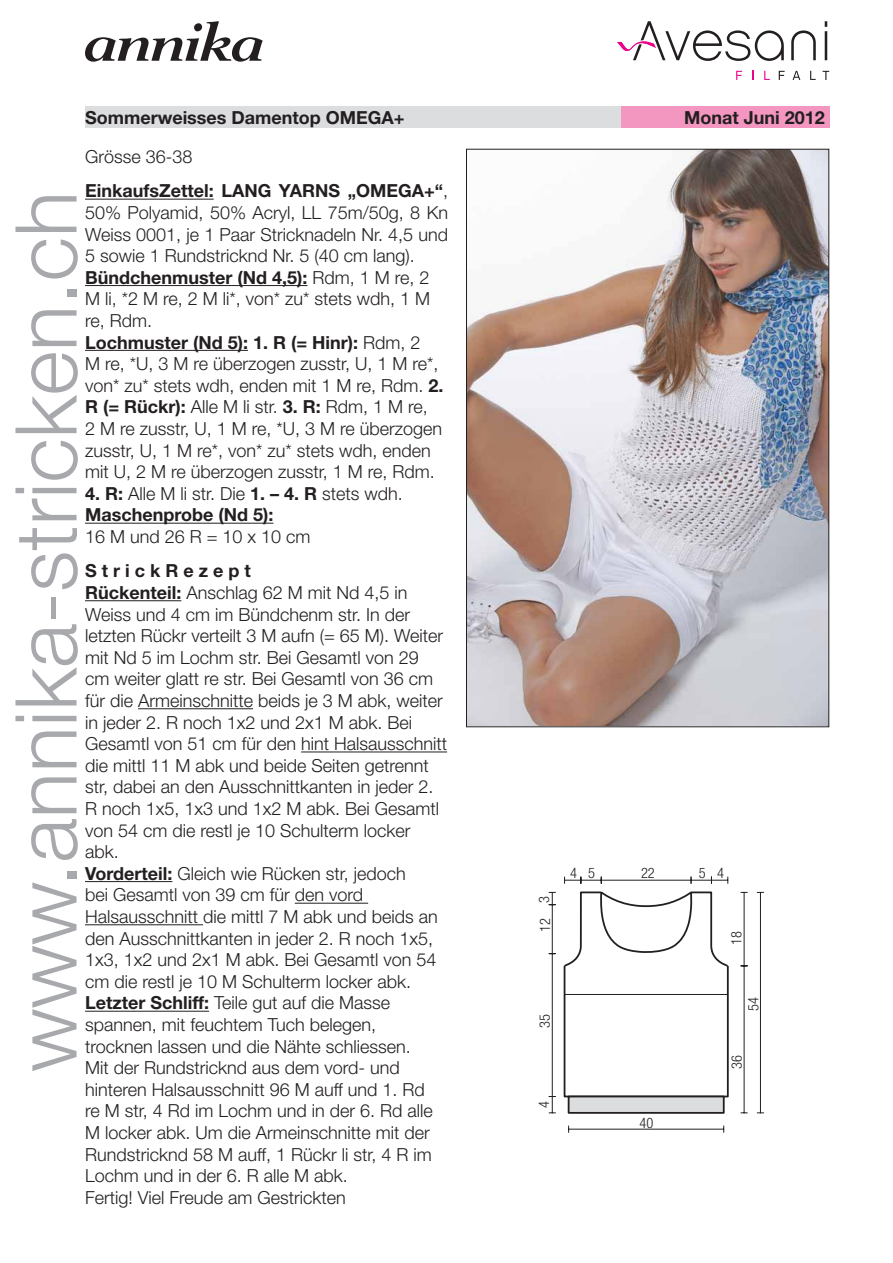
<style>
.page{position:relative;width:893px;height:1263px;background:#fff}
.page>*{position:absolute;margin:0;border:0;box-sizing:border-box;transform-origin:0 0}
.t1{font:300 85.5px "Helvetica Neue LT";color:#a8a9ad}
.t2{font:300 18px/21.6px "Helvetica Neue LT";color:#231f20}
.t3{font:700 18px/34.3px "Helvetica Neue LT";color:#231f20}
.t4{font:300 condensed 14.4px "Helvetica Neue LT";color:#231f20}
.s1{font-weight:300}
.s2{font-weight:700}
</style>
<div class="page">
<svg style="left:85px;top:21px;width:178px;height:41px"></svg>
<img style="left:468px;top:151px;width:359px;height:574px">
<div style="left:85px;top:106px;width:536px;height:22px;background:#dcdddf"></div>
<div style="left:621px;top:106px;width:208px;height:22px;background:#f397c1"></div>
<svg style="left:791px;top:30px;width:25px;height:30px"></svg>
<svg style="left:825px;top:21px;width:2px;height:6px"></svg>
<hr style="left:825px;top:31px;width:2px;height:29px;background:#231f20">
<svg style="left:736px;top:71px;width:6px;height:9px"></svg>
<svg style="left:764px;top:71px;width:6px;height:9px"></svg>
<svg style="left:779px;top:71px;width:6px;height:9px"></svg>
<svg style="left:793px;top:71px;width:7px;height:9px"></svg>
<svg style="left:810px;top:71px;width:6px;height:9px"></svg>
<svg style="left:823px;top:71px;width:6px;height:9px"></svg>
<svg style="left:617px;top:21px;width:167px;height:40px"></svg>
<hr style="left:85px;top:199px;width:129px;height:1px;background:#231f20">
<hr style="left:85px;top:285px;width:222px;height:1px;background:#231f20">
<hr style="left:85px;top:350px;width:163px;height:1px;background:#231f20">
<hr style="left:85px;top:523px;width:188px;height:1px;background:#231f20">
<hr style="left:85px;top:600px;width:96px;height:1px;background:#231f20">
<hr style="left:138px;top:708px;width:115px;height:1px;background:#231f20">
<hr style="left:301px;top:751px;width:146px;height:1px;background:#231f20">
<hr style="left:85px;top:881px;width:87px;height:1px;background:#231f20">
<hr style="left:295px;top:903px;width:73px;height:1px;background:#231f20">
<hr style="left:85px;top:924px;width:118px;height:1px;background:#231f20">
<hr style="left:85px;top:1011px;width:124px;height:1px;background:#231f20">
<div style="left:564px;top:965px;width:165px;height:132px;border:2px solid #231f20"></div>
<hr style="left:569px;top:1129px;width:155px;height:1px;background:#231f20">
<hr style="left:552px;top:954px;width:1px;height:142px;background:#231f20">
<hr style="left:552px;top:905px;width:1px;height:49px;background:#231f20">
<svg style="left:549px;top:892px;width:6px;height:13px"></svg>
<hr style="left:744px;top:892px;width:1px;height:74px;background:#231f20">
<hr style="left:744px;top:966px;width:1px;height:147px;background:#231f20">
<hr style="left:760px;top:892px;width:1px;height:221px;background:#231f20">
<div style="left:568px;top:1095px;width:157px;height:19px;background:#dcdddf;border:2px solid #231f20"></div>
<svg style="left:549px;top:1096px;width:6px;height:17px"></svg>
<svg style="left:562px;top:649px;width:168px;height:319px"></svg>
<hr style="left:564px;top:994px;width:164px;height:1px;background:#231f20">
<p class="t3" style="left:85px;top:100px;width:321px">Sommerweisses Damentop OMEGA+</p>
<p class="t3" style="left:684px;top:100px;width:142px">Monat Juni 2012</p>
<p class="t3" style="left:85px;top:139px;width:365px"><span class="s1">Grösse 36-38<br></span>EinkaufsZettel: LANG YARNS „OMEGA+“<span class="s1">,</span></p>
<p class="t2" style="left:85px;top:201px;width:365px">50% Polyamid, 50% Acryl, LL 75m/50g, 8 Kn Weiss 0001, je 1 Paar Stricknadeln Nr. 4,5 und 5 sowie 1 Rundstricknd Nr. 5 (40 cm lang).<br><span class="s2">Bündchenmuster (Nd 4,5):</span> Rdm, 1 M re, 2<br>M li, *2 M re, 2 M li*, von* zu* stets wdh, 1 M re, Rdm.<br><span class="s2">Lochmuster (Nd 5): 1. R (= Hinr):</span> Rdm, 2<br>M re, *U, 3 M re überzogen zusstr, U, 1 M re*, von* zu* stets wdh, enden mit 1 M re, Rdm. <span class="s2">2.<br>R (= Rückr):</span> Alle M li str. <span class="s2">3. R:</span> Rdm, 1 M re,<br>2 M re zusstr, U, 1 M re, *U, 3 M re überzogen zusstr, U, 1 M re*, von* zu* stets wdh, enden mit U, 2 M re überzogen zusstr, 1 M re, Rdm.</p>
<p class="t3" style="left:85px;top:482px;width:319px;line-height:21.6px">4. R: <span class="s1">Alle M li str. Die</span> 1. – 4. R <span class="s1">stets wdh.<br></span>Maschenprobe (Nd 5):</p>
<p class="t2" style="left:85px;top:525px;width:227px">16 M und 26 R = 10 x 10 cm</p>
<p class="t2" style="left:85px;top:560px;width:364px"><span class="s2">S t r i c k R e z e p t<br>Rückenteil:</span> Anschlag 62 M mit Nd 4,5 in Weiss und 4 cm im Bündchenm str. In der letzten Rückr verteilt 3 M aufn (= 65 M). Weiter mit Nd 5 im Lochm str. Bei Gesamtl von 29 cm weiter glatt re str. Bei Gesamtl von 36 cm für die Armeinschnitte beids je 3 M abk, weiter in jeder 2. R noch 1x2 und 2x1 M abk. Bei Gesamtl von 51 cm für den hint Halsausschnitt die mittl 11 M abk und beide Seiten getrennt str, dabei an den Ausschnittkanten in jeder 2.<br>R noch 1x5, 1x3 und 1x2 M abk. Bei Gesamtl von 54 cm die restl je 10 Schulterm locker abk.<br><span class="s2">Vorderteil:</span> Gleich wie Rücken str, jedoch<br>bei Gesamtl von 39 cm für den vord Halsausschnitt die mittl 7 M abk und beids an den Ausschnittkanten in jeder 2. R noch 1x5, 1x3, 1x2 und 2x1 M abk. Bei Gesamtl von 54 cm die restl je 10 M Schulterm locker abk.<br><span class="s2">Letzter Schliff:</span> Teile gut auf die Masse spannen, mit feuchtem Tuch belegen, trocknen lassen und die Nähte schliessen.<br>Mit der Rundstricknd aus dem vord- und hinteren Halsausschnitt 96 M auff und 1. Rd<br>re M str, 4 Rd im Lochm und in der 6. Rd alle M locker abk. Um die Armeinschnitte mit der Rundstricknd 58 M auff, 1 Rückr li str, 4 R im Lochm und in der 6. R alle M abk.<br>Fertig! Viel Freude am Gestrickten</p>
<h1 class="t1" style="left:-6px;top:1072px;width:882px;rotate:-90deg">www.annika-stricken.ch</h1>
<p class="t4" style="left:570px;top:864px;width:8px">4</p>
<p class="t4" style="left:641px;top:864px;width:15px">22</p>
<p class="t4" style="left:699px;top:864px;width:27px">5 4</p>
<p class="t4" style="left:588px;top:864px;width:8px">5</p>
<p class="t4" style="left:536px;top:903px;width:8px;rotate:-90deg">3</p>
<p class="t4" style="left:537px;top:932px;width:15px;rotate:-90deg">12</p>
<p class="t4" style="left:728px;top:945px;width:15px;rotate:-90deg">18</p>
<p class="t4" style="left:745px;top:1011px;width:15px;rotate:-90deg">54</p>
<p class="t4" style="left:536px;top:1028px;width:15px;rotate:-90deg">35</p>
<p class="t4" style="left:728px;top:1069px;width:15px;rotate:-90deg">36</p>
<p class="t4" style="left:536px;top:1107px;width:8px;rotate:-90deg">4</p>
<p class="t4" style="left:640px;top:1114px;width:15px">40</p>
</div>
